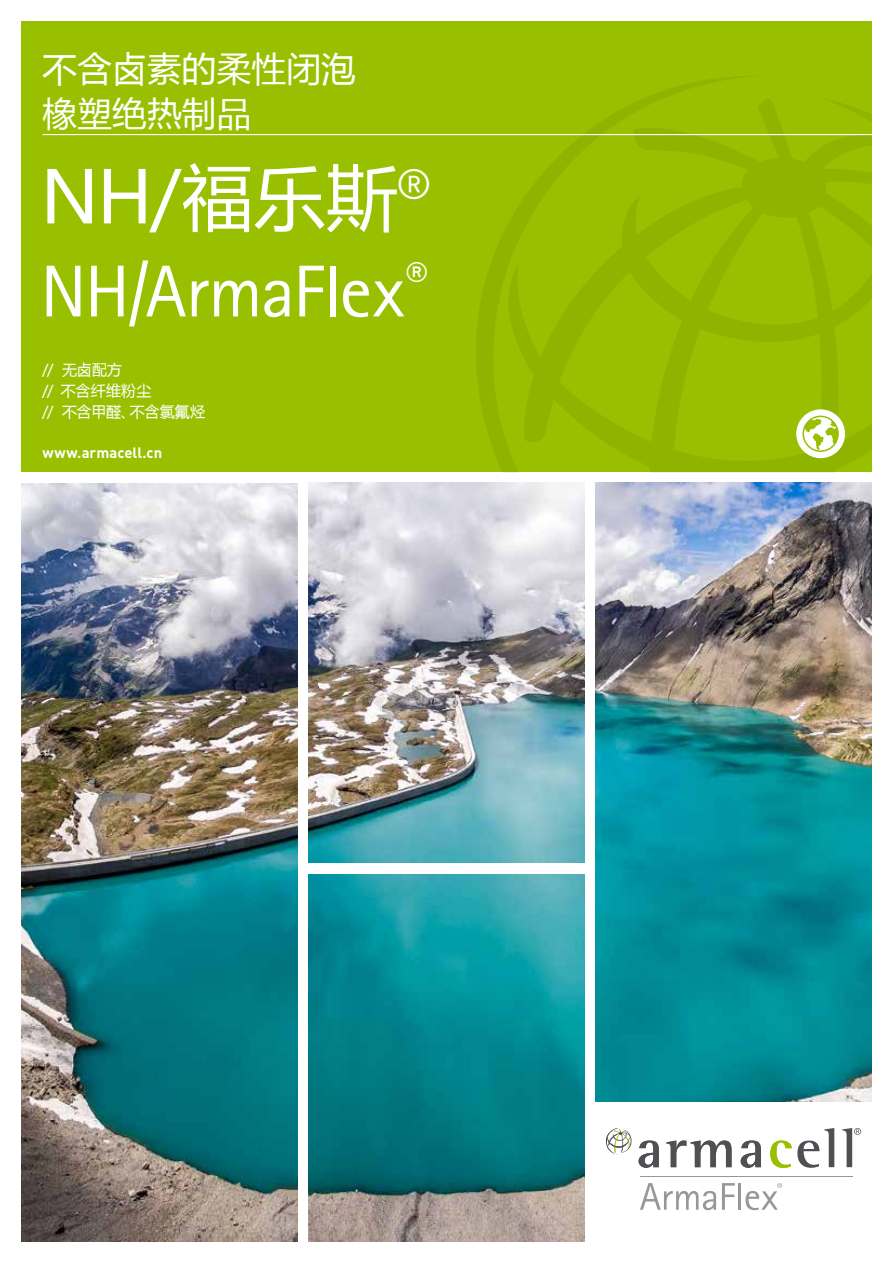
<style>
.page{position:relative;width:893px;height:1263px;background:#fff}
.page>*{position:absolute;margin:0;border:0;box-sizing:border-box;transform-origin:0 0}
.t1{font:73.5px "Rotis Sans Serif Std";letter-spacing:-.015em;color:#fff}
.t2{font:72px "Microsoft Ya Hei";color:#fff}
.t3{font:34.5px/45px "Microsoft Ya Hei";letter-spacing:.01em;color:#fff}
.t4{font:15px/21px "Microsoft Ya Hei";letter-spacing:.01em;color:#fff}
.t5{font:700 14.85px "DIN Pro";color:#fff}
</style>
<div class="page">
<img style="left:308px;top:483px;width:277px;height:759px">
<img style="left:21px;top:483px;width:277px;height:759px">
<img style="left:595px;top:483px;width:277px;height:618px">
<div style="left:21px;top:21px;width:851px;height:451px;background:#98c000"></div>
<svg style="left:474px;top:76px;width:273px;height:382px"></svg>
<svg style="left:497px;top:96px;width:375px;height:376px"></svg>
<hr style="left:43px;top:134px;width:843px;height:1px;background:#fff">
<div style="left:796px;top:409px;width:49px;height:49px;background:#fff;border-radius:50%"></div>
<svg style="left:802px;top:416px;width:37px;height:36px"></svg>
<svg style="left:842px;top:1128px;width:19px;height:39px"></svg>
<hr style="left:640px;top:1176px;width:212px;height:1px;background:#98989c">
<svg style="left:640px;top:1183px;width:76px;height:27px"></svg>
<svg style="left:722px;top:1183px;width:13px;height:27px"></svg>
<hr style="left:738px;top:1183px;width:3px;height:27px;background:#98989c">
<svg style="left:745px;top:1183px;width:37px;height:27px"></svg>
<svg style="left:639px;top:1140px;width:20px;height:28px"></svg>
<svg style="left:666px;top:1140px;width:65px;height:27px"></svg>
<svg style="left:741px;top:1140px;width:20px;height:28px"></svg>
<svg style="left:770px;top:1128px;width:64px;height:40px"></svg>
<svg style="left:606px;top:1128px;width:26px;height:26px"></svg>
<div style="left:306px;top:863px;width:280px;height:11px;background:#fff"></div>
<h3 class="t3" style="left:43px;top:45px;width:315px">不含卤素的柔性闭泡橡塑绝热制品</h3>
<h2 class="t2" style="left:40px;top:149px;width:393px">NH/福乐斯<sup>®</sup></h2>
<h1 class="t1" style="left:40px;top:248px;width:389px">NH/ArmaFlex<sup>®</sup></h1>
<p class="t4" style="left:42px;top:358px;width:165px">// 无卤配方<br>// 不含纤维粉尘<br>// 不含甲醛、不含氯氟烃</p>
<p class="t5" style="left:43px;top:440px;width:121px">www.armacell.cn</p>
</div>
